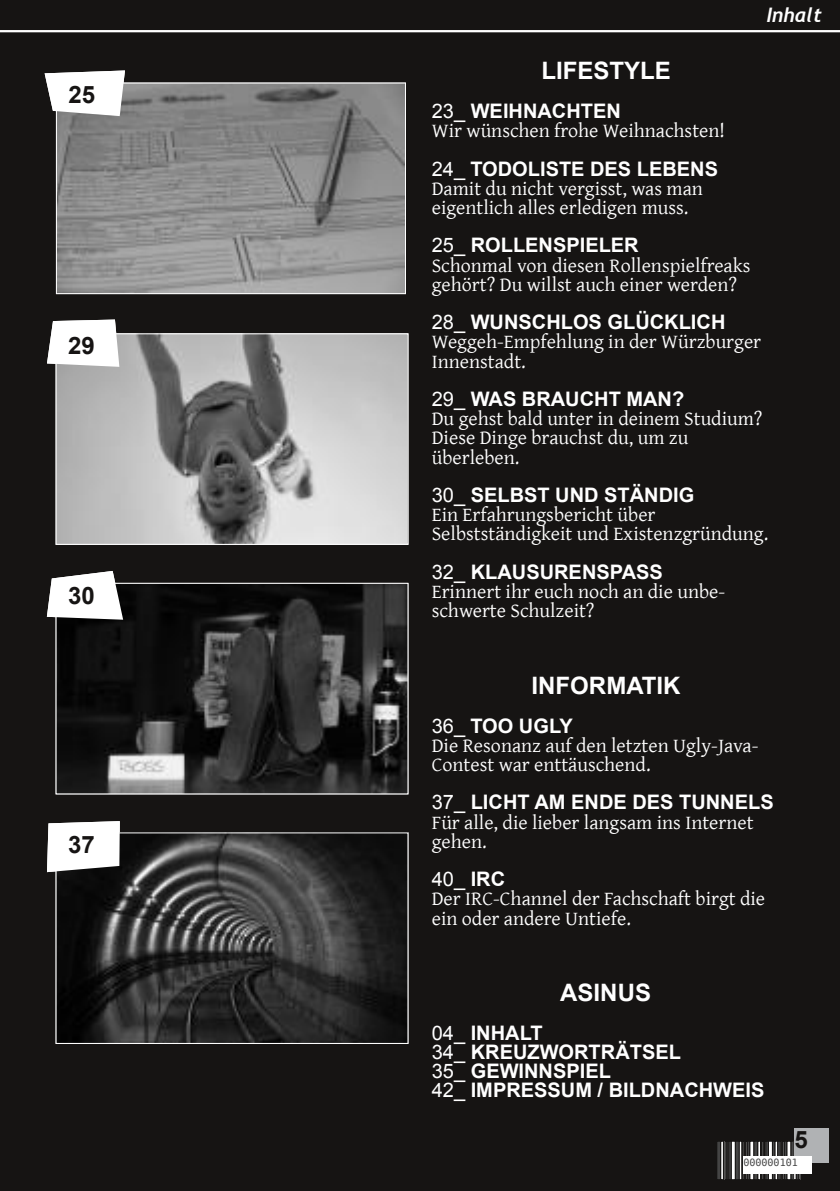
<style>
.page{position:relative;width:840px;height:1191px;background:#fff}
.page>*{position:absolute;margin:0;border:0;box-sizing:border-box;transform-origin:0 0}
.t1{font:700 24px "Arial";color:#fff}
.t2{font:700 24px "Arial";color:#161413}
.t3{font:20px/19.2px "Gentium";color:#fff}
.t4{font:700 20px/19.2px "Arial";color:#fff}
.t5{font:italic 700 20px "Trebuchet";color:#fff}
.t6{font:20px "Arial";color:#fff}
.t7{font:10px "Bitstream Vera Sans Mono";color:#444}
.s1{font-weight:400}
.s2{font-weight:700}
</style>
<div class="page">
<div style="left:0;top:0;width:839px;height:1191px;background:#161413"></div>
<svg style="left:0;top:30px;width:839px;height:2px"></svg>
<img style="left:58px;top:85px;width:345px;height:207px">
<img style="left:58px;top:336px;width:347px;height:206px">
<img style="left:58px;top:585px;width:347px;height:207px">
<img style="left:58px;top:835px;width:347px;height:206px">
<div style="left:56px;top:83px;width:349px;height:211px;border:1px solid #fff"></div>
<svg style="left:45px;top:70px;width:80px;height:46px"></svg>
<div style="left:56px;top:334px;width:351px;height:210px;border:1px solid #fff"></div>
<svg style="left:47px;top:319px;width:72px;height:48px"></svg>
<div style="left:56px;top:583px;width:351px;height:211px;border:1px solid #fff"></div>
<svg style="left:47px;top:571px;width:76px;height:48px"></svg>
<svg style="left:47px;top:821px;width:73px;height:51px"></svg>
<div style="left:716px;top:1141px;width:4px;height:38px;border:1px solid #161413"></div>
<div style="left:720px;top:1141px;width:3px;height:38px;border:1px solid #161413"></div>
<div style="left:723px;top:1141px;width:1px;height:38px;border:1px solid #161413"></div>
<div style="left:725px;top:1141px;width:2px;height:38px;border:1px solid #161413"></div>
<div style="left:727px;top:1141px;width:1px;height:38px;border:1px solid #161413"></div>
<div style="left:728px;top:1141px;width:3px;height:38px;border:1px solid #161413"></div>
<div style="left:731px;top:1141px;width:4px;height:38px;border:1px solid #161413"></div>
<div style="left:735px;top:1141px;width:4px;height:38px;border:1px solid #161413"></div>
<div style="left:739px;top:1141px;width:2px;height:38px;border:1px solid #161413"></div>
<div style="left:741px;top:1141px;width:1px;height:38px;border:1px solid #161413"></div>
<div style="left:742px;top:1141px;width:2px;height:38px;border:1px solid #161413"></div>
<div style="left:744px;top:1141px;width:1px;height:38px;border:1px solid #161413"></div>
<div style="left:745px;top:1141px;width:1px;height:38px;border:1px solid #161413"></div>
<div style="left:746px;top:1141px;width:3px;height:38px;border:1px solid #161413"></div>
<div style="left:749px;top:1141px;width:4px;height:38px;border:1px solid #161413"></div>
<div style="left:753px;top:1141px;width:4px;height:38px;border:1px solid #161413"></div>
<div style="left:757px;top:1141px;width:3px;height:38px;border:1px solid #161413"></div>
<div style="left:760px;top:1141px;width:1px;height:38px;border:1px solid #161413"></div>
<div style="left:761px;top:1141px;width:1px;height:38px;border:1px solid #161413"></div>
<div style="left:762px;top:1141px;width:2px;height:38px;border:1px solid #161413"></div>
<div style="left:764px;top:1141px;width:1px;height:38px;border:1px solid #161413"></div>
<div style="left:765px;top:1141px;width:3px;height:38px;border:1px solid #161413"></div>
<div style="left:768px;top:1141px;width:4px;height:38px;border:1px solid #161413"></div>
<div style="left:772px;top:1141px;width:2px;height:38px;border:1px solid #161413"></div>
<div style="left:774px;top:1141px;width:3px;height:38px;border:1px solid #161413"></div>
<div style="left:777px;top:1141px;width:3px;height:38px;border:1px solid #161413"></div>
<div style="left:780px;top:1141px;width:1px;height:38px;border:1px solid #161413"></div>
<div style="left:781px;top:1141px;width:1px;height:38px;border:1px solid #161413"></div>
<div style="left:782px;top:1141px;width:1px;height:38px;border:1px solid #161413"></div>
<div style="left:783px;top:1141px;width:3px;height:38px;border:1px solid #161413"></div>
<div style="left:786px;top:1141px;width:4px;height:38px;border:1px solid #161413"></div>
<div style="left:790px;top:1141px;width:3px;height:38px;border:1px solid #161413"></div>
<div style="left:793px;top:1141px;width:2px;height:38px;border:1px solid #161413"></div>
<div style="left:795px;top:1141px;width:3px;height:38px;border:1px solid #161413"></div>
<div style="left:798px;top:1141px;width:1px;height:38px;border:1px solid #161413"></div>
<div style="left:794px;top:1128px;width:34px;height:34px;background:#b0b2b4"></div>
<div style="left:743px;top:1157px;width:68px;height:17px;background:#fff"></div>
<p class="t2" style="left:68px;top:81px;width:28px">25</p>
<p class="t2" style="left:82px;top:81px;width:15px">1</p>
<p class="t2" style="left:68px;top:332px;width:28px">29</p>
<p class="t2" style="left:81px;top:332px;width:15px">5</p>
<p class="t2" style="left:68px;top:581px;width:28px">26</p>
<p class="t2" style="left:68px;top:581px;width:28px">30</p>
<p class="t2" style="left:68px;top:831px;width:28px">37</p>
<p class="t2" style="left:81px;top:831px;width:15px">3</p>
<p class="t5" style="left:766px;top:4px;width:57px">Inhalt</p>
<p class="t1" style="left:541px;top:57px;width:131px">LIFESTYLE</p>
<p class="t4" style="left:431px;top:101px;width:190px"><span class="s1">23_</span> WEIHNACHTEN</p>
<p class="t3" style="left:431px;top:121px;width:294px">Wir wünschen frohe Weihnachsten!</p>
<p class="t4" style="left:431px;top:159px;width:287px"><span class="s1">24_</span> TODOLISTE DES LEBENS</p>
<p class="t3" style="left:431px;top:178px;width:272px">Damit du nicht vergisst, was man eigentlich alles erledigen muss.</p>
<p class="t4" style="left:431px;top:236px;width:208px"><span class="s1">25_</span> ROLLENSPIELER</p>
<p class="t3" style="left:431px;top:255px;width:320px">Schonmal von diesen Rollenspielfreaks gehört? Du willst auch einer werden?</p>
<p class="t4" style="left:431px;top:313px;width:295px"><span class="s1">28_</span> WUNSCHLOS GLÜCKLICH</p>
<p class="t3" style="left:431px;top:332px;width:331px">Weggeh-Empfehlung in der Würzburger<br>Innenstadt.</p>
<p class="t4" style="left:431px;top:389px;width:254px"><span class="s1">29_</span> WAS BRAUCHT MAN?</p>
<p class="t3" style="left:431px;top:409px;width:332px">Du gehst bald unter in deinem Studium?<br>Diese Dinge brauchst du, um zu überleben.</p>
<p class="t4" style="left:431px;top:485px;width:264px"><span class="s1">30_</span> SELBST UND STÄNDIG</p>
<p class="t3" style="left:431px;top:505px;width:338px">Ein Erfahrungsbericht über<br>Selbstständigkeit und Existenzgründung.</p>
<p class="t4" style="left:431px;top:562px;width:232px"><span class="s1">32_</span> KLAUSURENSPASS</p>
<p class="t3" style="left:431px;top:581px;width:295px">Erinnert ihr euch noch an die unbe&shy;schwerte Schulzeit?</p>
<p class="t1" style="left:531px;top:672px;width:150px">INFORMATIK</p>
<p class="t4" style="left:431px;top:716px;width:142px"><span class="s1">36_</span> TOO UGLY</p>
<p class="t3" style="left:431px;top:735px;width:328px">Die Resonanz auf den letzten Ugly-Java-<br>Contest war enttäuschend.</p>
<p class="t4" style="left:431px;top:793px;width:343px"><span class="s1">37_</span> LICHT AM ENDE DES TUNNELS</p>
<p class="t3" style="left:431px;top:812px;width:323px">Für alle, die lieber langsam ins Internet gehen.</p>
<p class="t6" style="left:431px;top:867px;width:75px">40_ <span class="s2">IRC</span></p>
<p class="t3" style="left:431px;top:889px;width:335px">Der IRC-Channel der Fachschaft birgt die ein oder andere Untiefe.</p>
<p class="t1" style="left:560px;top:979px;width:92px">ASINUS</p>
<p class="t4" style="left:431px;top:1023px;width:334px"><span class="s1">04_</span> INHALT<br><span class="s1">34_</span> KREUZWORTRÄTSEL<br><span class="s1">35_</span> GEWINNSPIEL<br><span class="s1">42_</span> IMPRESSUM / BILDNACHWEIS</p>
<p class="t2" style="left:794px;top:1125px;width:15px">5</p>
<p class="t7" style="left:743px;top:1157px;width:56px">000000101</p>
</div>
